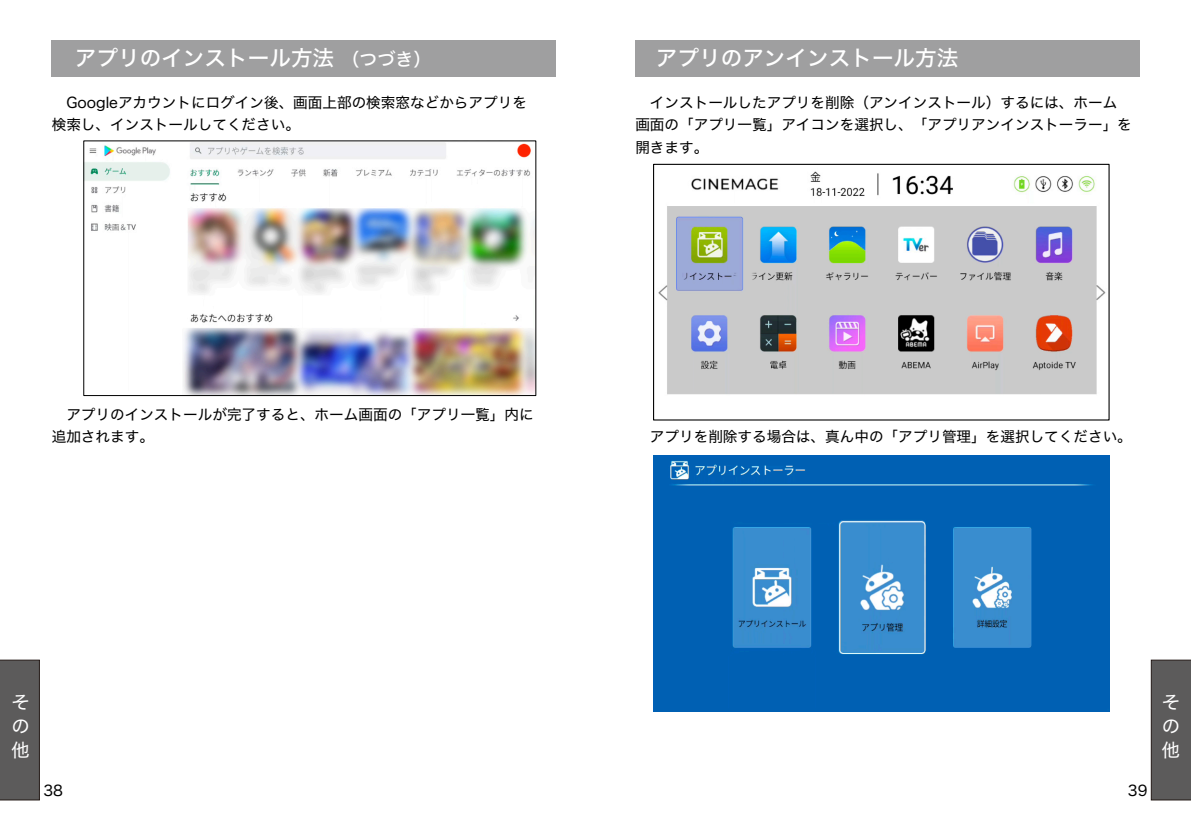
<style>
.page{position:relative;width:1191px;height:840px;background:#fff}
.page>*{position:absolute;margin:0;border:0;box-sizing:border-box;transform-origin:0 0}
.t1{font:21.6px "Hiragino Sans W5";color:#fff}
.t2{font:18.4px/24.2px "Hiragino Sans W4";color:#fff;text-align:justify}
.t3{font:14.6px/22.2px "Hiragino Sans W4";color:#000}
.s1{font-size:18px}
</style>
<div class="page">
<img style="left:658px;top:171px;width:448px;height:224px">
<div style="left:653px;top:164px;width:456px;height:256px;border:1px solid #000"></div>
<div style="left:635px;top:40px;width:504px;height:37px;background:#9f9fa0"></div>
<img style="left:653px;top:455px;width:456px;height:255px">
<div style="left:1151px;top:659px;width:40px;height:140px;background:#5c5b5b"></div>
<div style="left:0;top:659px;width:40px;height:140px;background:#5c5b5b"></div>
<div style="left:52px;top:40px;width:504px;height:37px;background:#9f9fa0"></div>
<img style="left:85px;top:142px;width:449px;height:252px">
<div style="left:83px;top:140px;width:453px;height:256px;border:1px solid #000"></div>
<h1 class="t1" style="left:75px;top:47px;width:358px">アプリのインストール方法<span class="s1">（つづき）</span></h1>
<p class="t3" style="left:52px;top:91px;width:477px;text-indent:15px">Googleアカウントにログイン後、画面上部の検索窓などからアプリを検索し、インストールしてください。</p>
<p class="t3" style="left:52px;top:403px;width:483px;text-indent:15px">アプリのインストールが完了すると、ホーム画面の「アプリ一覧」内に追加されます。</p>
<p class="t2" style="left:11px;top:689px;width:20px">その他</p>
<p class="t3" style="left:43px;top:779px;width:21px">38</p>
<h1 class="t1" style="left:656px;top:47px;width:304px">アプリのアンインストール方法</h1>
<p class="t3" style="left:635px;top:91px;width:498px;text-indent:15px">インストールしたアプリを削除（アンインストール）するには、ホーム画面の「アプリ一覧」アイコンを選択し、「アプリアンインストーラー」を開きます。</p>
<p class="t3" style="left:650px;top:425px;width:483px">アプリを削除する場合は、真ん中の「アプリ管理」を選択してください。</p>
<p class="t3" style="left:1127px;top:779px;width:21px">39</p>
<p class="t2" style="left:1161px;top:689px;width:20px">その他</p>
</div>
